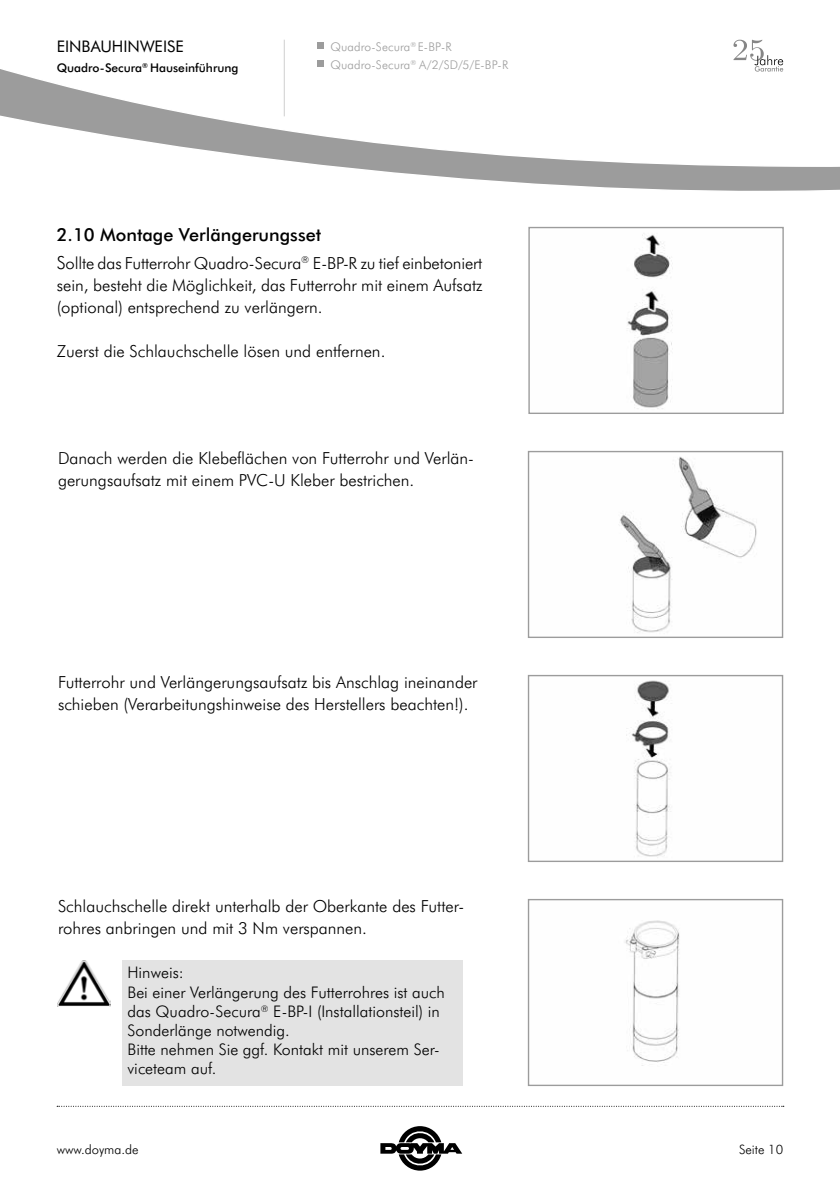
<style>
.page{position:relative;width:840px;height:1191px;background:#fff}
.page>*{position:absolute;margin:0;border:0;box-sizing:border-box;transform-origin:0 0}
.t1{font:500 18px "Futura BT";color:#000}
.t2{font:300 16.6px/22.2px "Futura BT";color:#000}
.t3{font:300 16px/19.2px "Futura BT";color:#000}
.t4{font:16px "Futura BT";color:#000}
.t5{font:300 13px "Futura BT";color:#000}
.t6{font:300 12px/18px "Futura BT";letter-spacing:.01em;color:#9c9c9c}
.t7{font:500 12px "Futura BT";color:#000}
.s1{font-size:18px}
</style>
<div class="page">
<svg style="left:0;top:39px;width:839px;height:152px"></svg>
<hr style="left:283px;top:40px;width:1px;height:76px;background:#cfcfcf">
<svg style="left:733px;top:40px;width:49px;height:32px"></svg>
<svg style="left:317px;top:43px;width:6px;height:6px"></svg>
<svg style="left:317px;top:61px;width:6px;height:6px"></svg>
<svg style="left:57px;top:1106px;width:726px;height:1px"></svg>
<svg style="left:380px;top:1126px;width:82px;height:44px"></svg>
<div style="left:122px;top:960px;width:340px;height:126px;background:#e3e3e3"></div>
<img style="left:58px;top:960px;width:52px;height:46px">
<img style="left:627px;top:233px;width:46px;height:176px">
<div style="left:528px;top:227px;width:255px;height:187px;border:1px solid #9c9c9c"></div>
<img style="left:529px;top:453px;width:228px;height:183px">
<div style="left:527px;top:451px;width:255px;height:187px;border:1px solid #9c9c9c"></div>
<img style="left:529px;top:677px;width:142px;height:183px">
<div style="left:527px;top:675px;width:255px;height:187px;border:1px solid #9c9c9c"></div>
<img style="left:529px;top:901px;width:151px;height:183px">
<div style="left:527px;top:899px;width:255px;height:187px;border:1px solid #9c9c9c"></div>
<p class="t4" style="left:57px;top:35px;width:128px">EINBAUHINWEISE</p>
<p class="t7" style="left:57px;top:59px;width:183px">Quadro-Secura<sup>®</sup> Hauseinführung</p>
<p class="t6" style="left:330px;top:37px;width:179px">Quadro-Secura<sup>®</sup> E-BP-R<br>Quadro-Secura<sup>®</sup> A/2/SD/5/E-BP-R</p>
<p class="t1" style="left:57px;top:222px;width:266px">2.10 Montage Verlängerungsset</p>
<p class="t2" style="left:57px;top:251px;width:427px;text-align:justify"><span class="s1">S</span>ollte das Futterrohr Quadro-Secura<sup>®</sup> E-BP-R zu tief einbetoniert sein, besteht die Möglichkeit, das Futterrohr mit einem Aufsatz (optional) entsprechend zu verlängern.</p>
<p class="t2" style="left:57px;top:340px;width:330px">Zuerst die Schlauchschelle lösen und entfernen.</p>
<p class="t2" style="left:58px;top:446px;width:417px">Danach werden die Klebeflächen von Futterrohr und Verlän&shy;gerungsaufsatz mit einem PVC-U Kleber bestrichen.</p>
<p class="t2" style="left:58px;top:670px;width:421px">Futterrohr und Verlängerungsaufsatz bis Anschlag ineinander schieben (Verarbeitungshinweise des Herstellers beachten!).</p>
<p class="t2" style="left:58px;top:894px;width:407px">Schlauchschelle direkt unterhalb der Oberkante des Futter&shy;rohres anbringen und mit 3 Nm verspannen.</p>
<p class="t3" style="left:127px;top:962px;width:319px">Hinweis:<br>Bei einer Verlängerung des Futterrohres ist auch das Quadro-Secura<sup>®</sup> E-BP-I (Installationsteil) in<br>Sonderlänge notwendig.<br>Bitte nehmen Sie ggf. Kontakt mit unserem Ser&shy;viceteam auf.</p>
<p class="t5" style="left:57px;top:1140px;width:83px">www.doyma.de</p>
<p class="t5" style="left:738px;top:1140px;width:46px">Seite 10</p>
</div>
